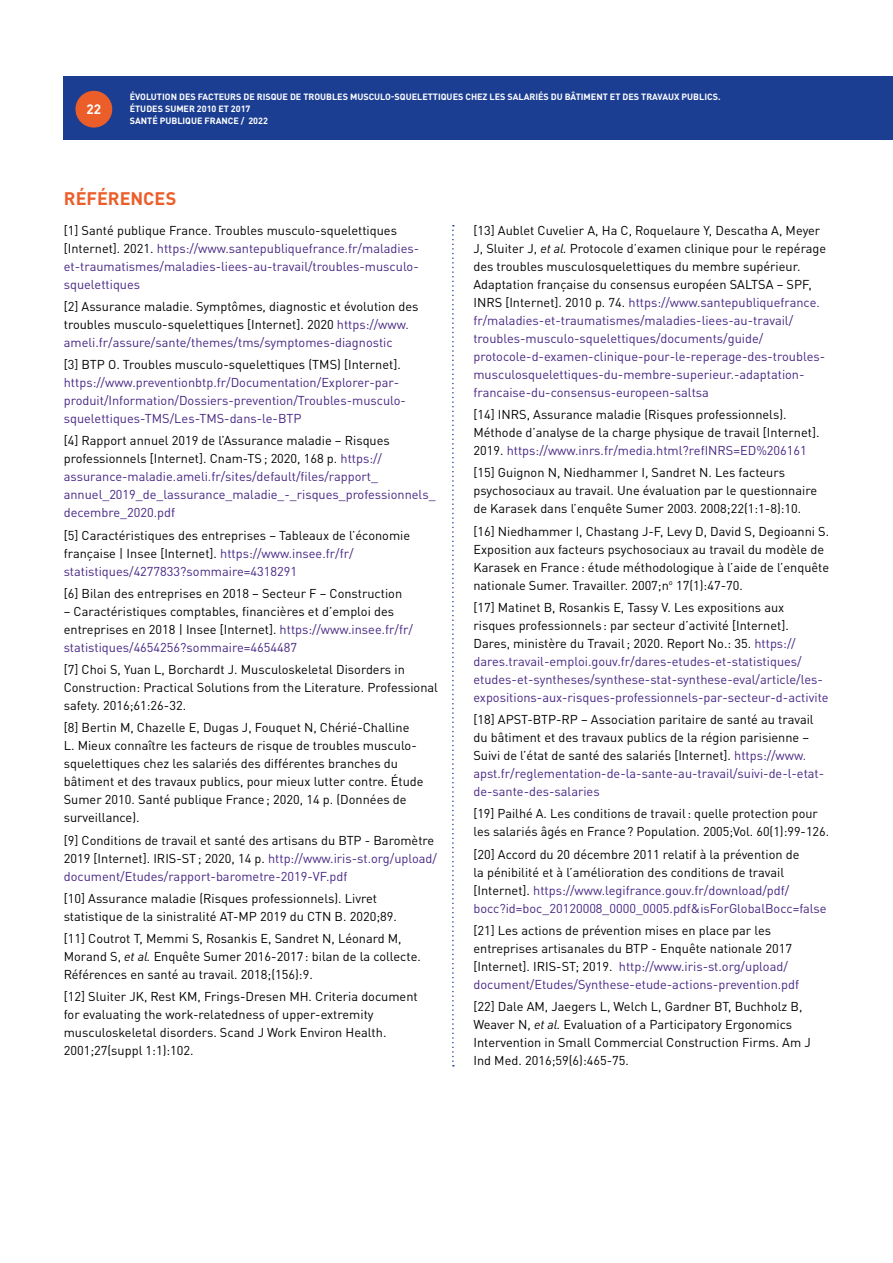
<style>
.page{position:relative;width:893px;height:1263px;background:#fff}
.page>*{position:absolute;margin:0;border:0;box-sizing:border-box;transform-origin:0 0}
.Inter-1{font:700 18px "DIN Pro";color:#eb5e29}
.t1{font:700 13.5px "DIN Pro";color:#fff}
.Biblio-Texte{font:12.75px/18px "DIN Pro";color:#000}
.Biblio-Texte-2{font:12.75px/18px "DIN Pro";color:#462683}
.t2{font:700 9px/12px "DIN Pro";color:#fff}
.s1{color:#000}
.s2{color:#462683}
.s3{font-style:italic}
.s4{font-style:italic;color:#000}
</style>
<div class="page">
<div style="left:64px;top:77px;width:829px;height:63px;background:#1b3e92"></div>
<div style="left:75px;top:91px;width:37px;height:37px;background:#eb5e29;border-radius:50%"></div>
<svg style="left:452px;top:225px;width:2px;height:841px"></svg>
<p class="t1" style="left:86px;top:98px;width:16px">22</p>
<p class="t2" style="left:130px;top:90px;width:592px">ÉVOLUTION DES FACTEURS DE RISQUE DE TROUBLES MUSCULO-SQUELETTIQUES CHEZ LES SALARIÉS DU BÂTIMENT ET DES TRAVAUX PUBLICS.<br>ÉTUDES SUMER 2010 ET 2017<br>SANTÉ PUBLIQUE FRANCE / 2022</p>
<p class="Inter-1" style="left:64px;top:184px;width:114px">RÉFÉRENCES</p>
<p class="Biblio-Texte-2" style="left:64px;top:220px;width:357px"><span class="s1">[1] Santé publique France. Troubles musculo-squelettiques [Internet]. 2021.</span> https://www.santepubliquefrance.fr/maladies&shy;et-traumatismes/maladies-liees-au-travail/troubles-musculo&shy;squelettiques</p>
<p class="Biblio-Texte" style="left:64px;top:296px;width:356px">[2] Assurance maladie. Symptômes, diagnostic et évolution des troubles musculo-squelettiques [Internet]. 2020 <span class="s2">https://www. ameli.fr/assure/sante/themes/tms/symptomes-diagnostic</span></p>
<p class="Biblio-Texte-2" style="left:64px;top:354px;width:344px"><span class="s1">[3] BTP O. Troubles musculo-squelettiques (TMS) [Internet]. </span>https://www.preventionbtp.fr/Documentation/Explorer-par&shy;produit/Information/Dossiers-prevention/Troubles-musculo&shy;squelettiques-TMS/Les-TMS-dans-le-BTP</p>
<p class="Biblio-Texte-2" style="left:64px;top:430px;width:373px"><span class="s1">[4] Rapport annuel 2019 de l’Assurance maladie – Risques professionnels [Internet]. Cnam-TS; 2020, 168 p.</span> https:// assurance-maladie.ameli.fr/sites/default/files/rapport_ annuel_2019_de_lassurance_maladie_-_risques_professionnels_ decembre_2020.pdf</p>
<p class="Biblio-Texte" style="left:64px;top:525px;width:348px">[5] Caractéristiques des entreprises − Tableaux de l’économie française | Insee [Internet]. <span class="s2">https://www.insee.fr/fr/ statistiques/4277833?sommaire=4318291</span></p>
<p class="Biblio-Texte" style="left:64px;top:583px;width:351px">[6] Bilan des entreprises en 2018 – Secteur F – Construction<br>− Caractéristiques comptables, financières et d’emploi des entreprises en 2018 | Insee [Internet]. <span class="s2">https://www.insee.fr/fr/ statistiques/4654256?sommaire=4654487</span></p>
<p class="Biblio-Texte" style="left:64px;top:659px;width:376px">[7] Choi S, Yuan L, Borchardt J. Musculoskeletal Disorders in<br>Construction: Practical Solutions from the Literature. Professional safety. 2016;61:26‑32.</p>
<p class="Biblio-Texte" style="left:64px;top:717px;width:361px">[8] Bertin M, Chazelle E, Dugas J, Fouquet N, Chérié-Challine<br>L. Mieux connaître les facteurs de risque de troubles musculo&shy;squelettiques chez les salariés des différentes branches du bâtiment et des travaux publics, pour mieux lutter contre. Étude Sumer 2010. Santé publique France; 2020, 14 p. (Données de surveillance).</p>
<p class="Biblio-Texte" style="left:64px;top:830px;width:375px">[9] Conditions de travail et santé des artisans du BTP ‑ Baromètre<br>2019 [Internet]. IRIS-ST; 2020, 14 p. <span class="s2">http://www.iris-st.org/upload/ document/Etudes/rapport-barometre-2019-VF.pdf</span></p>
<p class="Biblio-Texte" style="left:64px;top:888px;width:335px">[10] Assurance maladie (Risques professionnels). Livret statistique de la sinistralité AT-MP 2019 du CTN B. 2020;89.</p>
<p class="Biblio-Texte" style="left:64px;top:928px;width:359px">[11] Coutrot T, Memmi S, Rosankis E, Sandret N, Léonard M,<br>Morand S, <span class="s3">et al.</span> Enquête Sumer 2016-2017: bilan de la collecte.<br>Références en santé au travail. 2018;(156):9.</p>
<p class="Biblio-Texte" style="left:64px;top:986px;width:356px">[12] Sluiter JK, Rest KM, Frings-Dresen MH. Criteria document for evaluating the work-relatedness of upper-extremity musculoskeletal disorders. Scand J Work Environ Health.<br>2001;27(suppl 1:1):102.</p>
<p class="Biblio-Texte-2" style="left:473px;top:220px;width:354px"><span class="s1">[13] Aublet Cuvelier A, Ha C, Roquelaure Y, Descatha A, Meyer J, Sluiter J,</span> <span class="s4">et al.</span> <span class="s1">Protocole d’examen clinique pour le repérage des troubles musculosquelettiques du membre supérieur.<br>Adaptation française du consensus européen SALTSA – SPF, INRS [Internet]. 2010 p. 74.</span> https://www.santepubliquefrance. fr/maladies-et-traumatismes/maladies-liees-au-travail/ troubles-musculo-squelettiques/documents/guide/ protocole-d-examen-clinique-pour-le-reperage-des-troubles&shy;musculosquelettiques-du-membre-superieur.-adaptation&shy;francaise-du-consensus-europeen-saltsa</p>
<p class="Biblio-Texte" style="left:473px;top:404px;width:348px">[14] INRS, Assurance maladie (Risques professionnels).<br>Méthode d’analyse de la charge physique de travail [Internet].<br>2019. <span class="s2">https://www.inrs.fr/media.html?refINRS=ED%206161</span></p>
<p class="Biblio-Texte" style="left:473px;top:462px;width:345px">[15] Guignon N, Niedhammer I, Sandret N. Les facteurs psychosociaux au travail. Une évaluation par le questionnaire de Karasek dans l’enquête Sumer 2003. 2008;22(1:1-8):10.</p>
<p class="Biblio-Texte" style="left:473px;top:521px;width:357px">[16] Niedhammer I, Chastang J-F, Levy D, David S, Degioanni S.<br>Exposition aux facteurs psychosociaux au travail du modèle de Karasek en France: étude méthodologique à l’aide de l’enquête nationale Sumer. Travailler. 2007;n<sup>o</sup> 17(1):47‑70.</p>
<p class="Biblio-Texte-2" style="left:473px;top:597px;width:357px"><span class="s1">[17] Matinet B, Rosankis E, Tassy V. Les expositions aux risques professionnels : par secteur d’activité [Internet].<br>Dares, ministère du Travail; 2020. Report No.: 35.</span> https:// dares.travail-emploi.gouv.fr/dares-etudes-et-statistiques/ etudes-et-syntheses/synthese-stat-synthese-eval/article/les&shy;expositions-aux-risques-professionnels-par-secteur-d-activite</p>
<p class="Biblio-Texte" style="left:473px;top:709px;width:352px">[18] APST-BTP-RP – Association paritaire de santé au travail du bâtiment et des travaux publics de la région parisienne – Suivi de l’état de santé des salariés [Internet]. <span class="s2">https://www. apst.fr/reglementation-de-la-sante-au-travail/suivi-de-l-etat&shy;de-sante-des-salaries</span></p>
<p class="Biblio-Texte" style="left:473px;top:803px;width:357px">[19] Pailhé A. Les conditions de travail: quelle protection pour les salariés âgés en France? Population. 2005;Vol. 60(1):99‑126.</p>
<p class="Biblio-Texte" style="left:473px;top:844px;width:355px">[20] Accord du 20 décembre 2011 relatif à la prévention de<br>la pénibilité et à l’amélioration des conditions de travail [Internet]. <span class="s2">https://www.legifrance.gouv.fr/download/pdf/ bocc?id=boc_20120008_0000_0005.pdf&amp;isForGlobalBocc=false</span></p>
<p class="Biblio-Texte" style="left:473px;top:920px;width:327px">[21] Les actions de prévention mises en place par les entreprises artisanales du BTP ‑ Enquête nationale 2017 [Internet]. IRIS-ST; 2019. <span class="s2">http://www.iris-st.org/upload/ document/Etudes/Synthese-etude-actions-prevention.pdf</span></p>
<p class="Biblio-Texte" style="left:473px;top:996px;width:339px">[22] Dale AM, Jaegers L, Welch L, Gardner BT, Buchholz B, Weaver N, <span class="s3">et al.</span> Evaluation of a Participatory Ergonomics Intervention in Small Commercial Construction Firms. Am J Ind Med. 2016;59(6):465‑75.</p>
</div>
